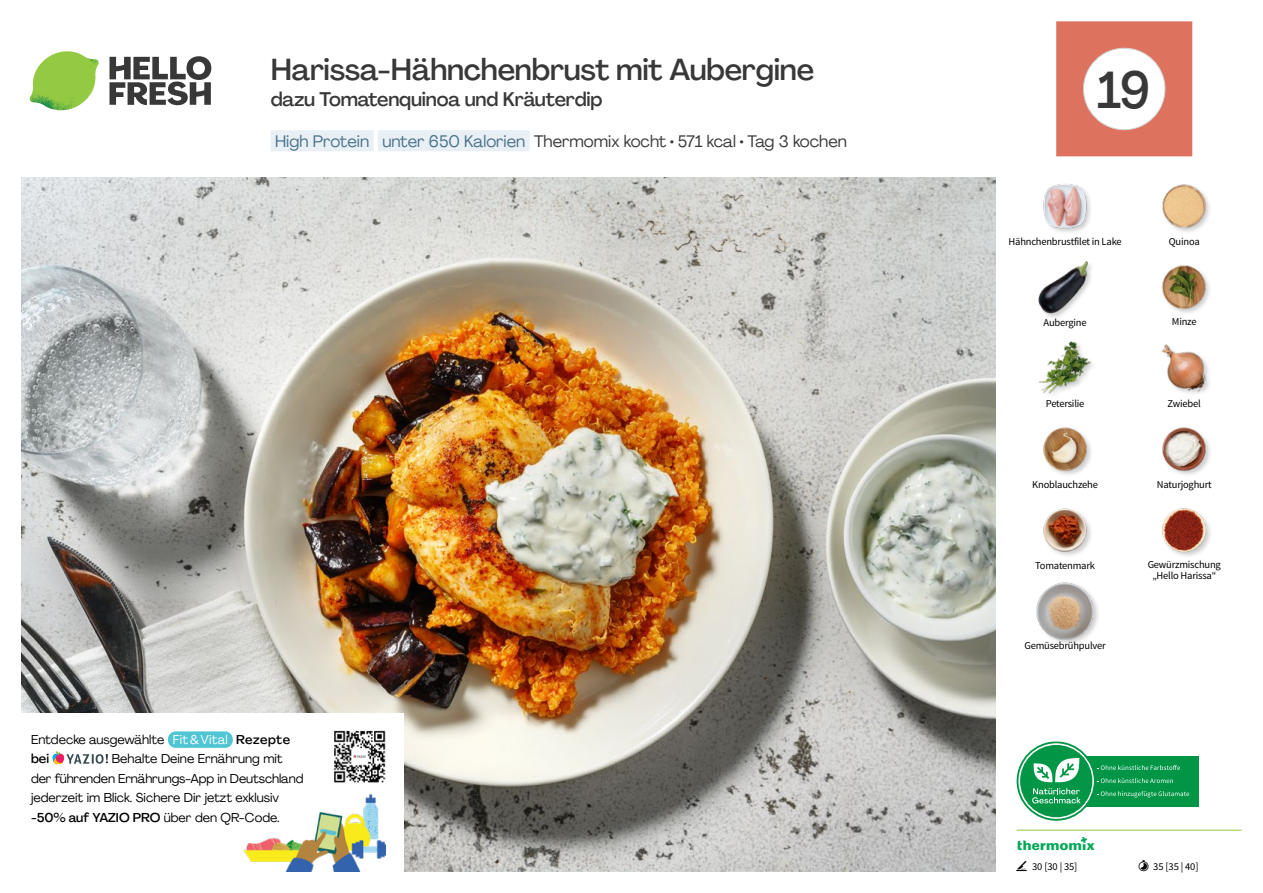
<style>
.page{position:relative;width:1263px;height:893px;background:#fff}
.page>*{position:absolute;margin:0;border:0;box-sizing:border-box;transform-origin:0 0}
.t1{font:500 51.3px "Agrandir";color:#383839;scale:.93 1}
.t2{font:500 30px "Agrandir";letter-spacing:-.01em;color:#383839}
.t3{font:500 19.5px "Agrandir";letter-spacing:-.01em;color:#383839}
.t4{font:16.5px "Agrandir";color:#383839}
.t5{font:12.75px/19.5px "Agrandir";color:#000}
.t6{font:10.5px/10.5px "Source Sans Pro";letter-spacing:-.02em;color:#000;text-align:center}
.s1{color:#48718a}
.s2{color:#fff}
.s3{font-weight:500}
</style>
<div class="page">
<svg style="left:109px;top:56px;width:102px;height:49px"></svg>
<svg style="left:34px;top:51px;width:62px;height:41px"></svg>
<img style="left:67px;top:51px;width:32px;height:27px">
<img style="left:33px;top:74px;width:59px;height:11px">
<img style="left:30px;top:78px;width:60px;height:32px">
<img style="left:65px;top:85px;width:27px;height:25px">
<div style="left:271px;top:130px;width:102px;height:21px;background:#e8eff5"></div>
<div style="left:378px;top:130px;width:152px;height:21px;background:#e8eff5"></div>
<hr style="left:1016px;top:830px;width:226px;height:1px;background:#94c942">
<div style="left:1083px;top:756px;width:116px;height:50px;background:#009645"></div>
<svg style="left:1016px;top:741px;width:173px;height:80px"></svg>
<img style="left:21px;top:177px;width:974px;height:695px">
<div style="left:1056px;top:21px;width:136px;height:135px;background:#dd725f"></div>
<div style="left:1083px;top:48px;width:82px;height:82px;background:#fff;border-radius:50%"></div>
<div style="left:1083px;top:48px;width:82px;height:82px;border:1px solid #d1d3d4;border-radius:50%"></div>
<img style="left:1043px;top:184px;width:48px;height:48px">
<img style="left:1162px;top:184px;width:48px;height:48px">
<img style="left:1162px;top:265px;width:48px;height:48px">
<div style="left:1037px;top:260px;width:57px;height:60px;background:#000;opacity:.2"></div>
<img style="left:1037px;top:260px;width:56px;height:55px">
<img style="left:1039px;top:341px;width:54px;height:53px">
<img style="left:1161px;top:344px;width:48px;height:50px">
<img style="left:1162px;top:508px;width:48px;height:48px">
<div style="left:1036px;top:581px;width:65px;height:65px;background:#000;opacity:.2"></div>
<img style="left:1036px;top:582px;width:58px;height:57px">
<img style="left:1043px;top:508px;width:48px;height:48px">
<img style="left:1043px;top:427px;width:48px;height:48px">
<img style="left:1162px;top:427px;width:48px;height:48px">
<div style="left:0;top:713px;width:403px;height:180px;background:#fff"></div>
<div style="left:168px;top:731px;width:65px;height:17px;background:#50c5d4;border-radius:8px"></div>
<svg style="left:53px;top:751px;width:51px;height:13px"></svg>
<img style="left:334px;top:730px;width:52px;height:47px">
<img style="left:243px;top:777px;width:143px;height:95px">
<h2 class="t2" style="left:271px;top:51px;width:545px">Harissa-Hähnchenbrust mit Aubergine</h2>
<h3 class="t3" style="left:271px;top:87px;width:333px">dazu Tomatenquinoa und Kräuterdip</h3>
<p class="t4" style="left:275px;top:131px;width:573px"><span class="s1">High Protein unter 650 Kalorien</span> Thermomix kocht • 571 kcal • Tag 3 kochen</p>
<p class="t5" style="left:31px;top:729px;width:261px">Entdecke ausgewählte <span class="s2">Fit &amp;Vital</span> <span class="s3">Rezepte bei</span></p>
<p class="t5" style="left:31px;top:749px;width:274px;text-indent:74px"><span class="s3">!</span> Behalte Deine Ernährung mit der führenden Ernährungs-App in Deutschland jederzeit im Blick. Sichere Dir jetzt exklusiv <span class="s3">-50% auf YAZIO PRO</span> über den QR-Code.</p>
<h1 class="t1" style="left:1097px;top:58px;width:58px">19</h1>
<p class="t6" style="left:1008px;top:236px;width:115px">Hähnchenbrustfilet in Lake</p>
<p class="t6" style="left:1169px;top:236px;width:32px">Quinoa</p>
<p class="t6" style="left:1043px;top:317px;width:45px">Aubergine</p>
<p class="t6" style="left:1172px;top:317px;width:26px">Minze</p>
<p class="t6" style="left:1046px;top:398px;width:40px">Petersilie</p>
<p class="t6" style="left:1167px;top:398px;width:35px">Zwiebel</p>
<p class="t6" style="left:1032px;top:479px;width:67px">Knoblauchzehe</p>
<p class="t6" style="left:1157px;top:479px;width:56px">Naturjoghurt</p>
<p class="t6" style="left:1035px;top:560px;width:61px">Tomatenmark</p>
<p class="t6" style="left:1024px;top:641px;width:83px">Gemüsebrühpulver</p>
<p class="t6" style="left:1148px;top:560px;width:75px">Gewürzmischung „Hello Harissa“</p>
<p class="t6" style="left:1032px;top:861px;width:47px">30 [30 | 35]</p>
<p class="t6" style="left:1153px;top:861px;width:47px">35 [35 | 40]</p>
</div>
